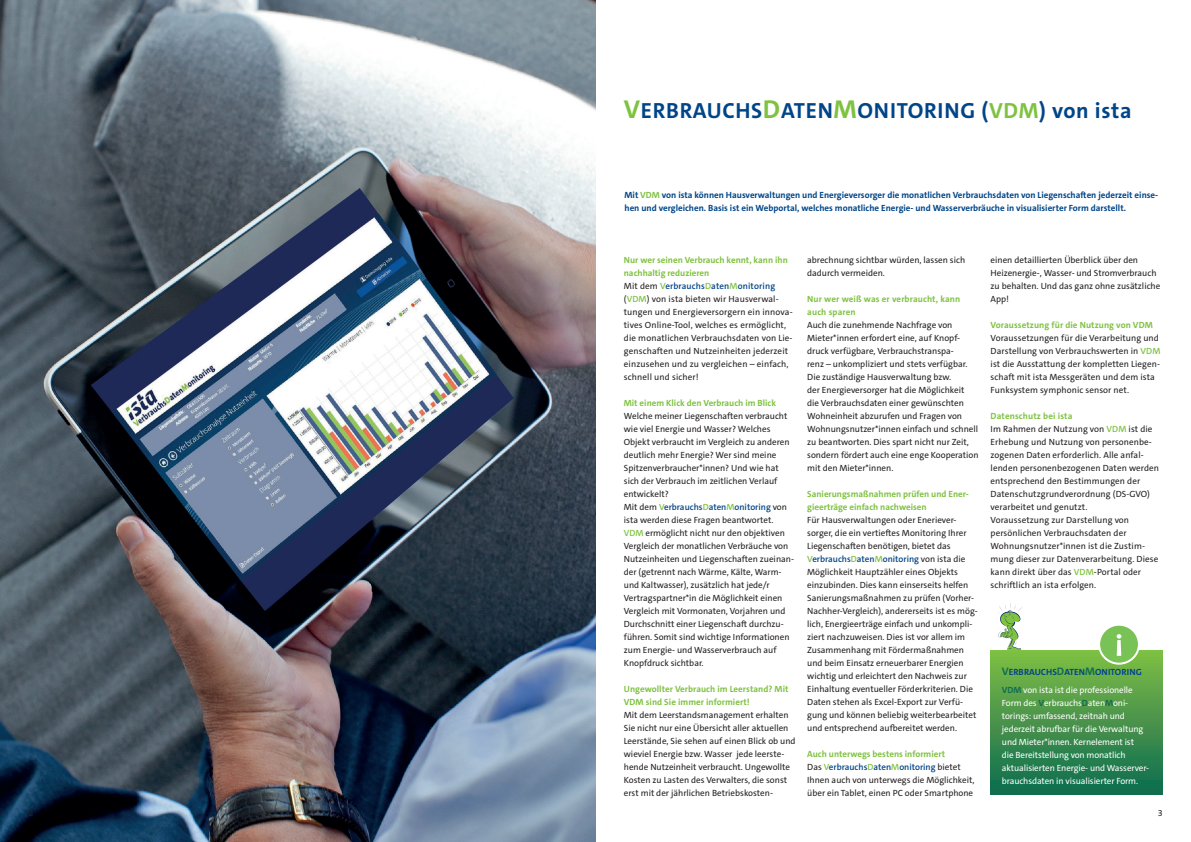
<style>
.page{position:relative;width:1191px;height:842px;background:#fff}
.page>*{position:absolute;margin:0;border:0;box-sizing:border-box;transform-origin:0 0}
.t1{font:700 22px "The Sans E5";letter-spacing:.03em;color:#014588}
.t2{font:9px/13px "The Sans E5";color:#231f20}
.t3{font:700 9px/13px "The Sans E5";color:#014588}
.t4{font:9px/13px "The Sans E5";letter-spacing:-.01em;color:#fff}
.t5{font:700 9px/13px "The Sans E5";letter-spacing:.005em;color:#7fc241}
.s1{font-size:26px;color:#7fc241}
.s2{color:#7fc241}
.s3{font-weight:700;color:#7fc241}
.s4{font-weight:600;color:#7fc241}
.s5{font-weight:600;color:#014588}
.s6{font-size:11px;color:#116d4e}
.s7{font-weight:700;color:#116d4e}
</style>
<div class="page">
<img style="left:0;top:0;width:595px;height:842px">
<svg style="left:998px;top:603px;width:24px;height:47px"></svg>
<div style="left:990px;top:650px;width:172px;height:145px;background:linear-gradient(to bottom,#81be45,#0b6a50)"></div>
<div style="left:1099px;top:625px;width:40px;height:39px;background:#79c256;border-radius:50%"></div>
<div style="left:1098px;top:624px;width:42px;height:41px;border:2px solid #fff;border-radius:50%"></div>
<svg style="left:1116px;top:634px;width:5px;height:22px"></svg>
<h1 class="t1" style="left:624px;top:102px;width:509px"><span class="s1">V</span>ERBRAUCHS<span class="s1">D</span>ATEN<span class="s1">M</span>ONITORING (<span class="s2">VDM</span>) von ista</h1>
<p class="t3" style="left:624px;top:189px;width:535px">Mit <span class="s2">VDM</span> von ista können Hausverwaltungen und Energieversorger die monatlichen Verbrauchsdaten von Liegenschaften jederzeit einse&shy;hen und vergleichen. Basis ist ein Webportal, welches monatliche Energie- und Wasserverbräuche in visualisierter Form darstellt.</p>
<p class="t2" style="left:624px;top:254px;width:170px"><span class="s3">Nur wer seinen Verbrauch kennt, kann ihn nachhaltig reduzieren<br></span>Mit dem <span class="s4">V</span><span class="s5">erbrauchs</span><span class="s4">D</span><span class="s5">aten</span><span class="s4">M</span><span class="s5">onitoring </span>(<span class="s4">VDM</span>) von ista bieten wir Hausverwal&shy;tungen und Energieversorgern ein innova&shy;tives Online-Tool, welches es ermöglicht, die monatlichen Verbrauchsdaten von Lie&shy;genschaften und Nutzeinheiten jederzeit einzusehen und zu vergleichen – einfach, schnell und sicher!</p>
<p class="t5" style="left:624px;top:398px;width:154px">Mit einem Klick den Verbrauch im Blick</p>
<p class="t2" style="left:624px;top:410px;width:172px">Welche meiner Liegenschaften verbraucht wie viel Energie und Wasser? Welches Objekt verbraucht im Vergleich zu anderen deutlich mehr Energie? Wer sind meine Spitzenverbraucher*innen? Und wie hat sich der Verbrauch im zeitlichen Verlauf entwickelt?<br>Mit dem <span class="s4">V</span><span class="s5">erbrauchs</span><span class="s4">D</span><span class="s5">aten</span><span class="s4">M</span><span class="s5">onitoring</span> von ista werden diese Fragen beantwortet.<br><span class="s4">VDM</span> ermöglicht nicht nur den objektiven Vergleich der monatlichen Verbräuche von Nutzeinheiten und Liegenschaften zueinan&shy;der (getrennt nach Wärme, Kälte, Warm&shy;und Kaltwasser), zusätzlich hat jede/r Vertragspartner*in die Möglichkeit einen Vergleich mit Vormonaten, Vorjahren und Durchschnitt einer Liegenschaft durchzu&shy;führen. Somit sind wichtige Informationen zum Energie- und Wasserverbrauch auf Knopfdruck sichtbar.</p>
<p class="t5" style="left:624px;top:684px;width:166px">Ungewollter Verbrauch im Leerstand? Mit<br>VDM sind Sie immer informiert!</p>
<p class="t2" style="left:624px;top:709px;width:173px">Mit dem Leerstandsmanagement erhalten Sie nicht nur eine Übersicht aller aktuellen Leerstände, Sie sehen auf einen Blick ob und wieviel Energie bzw. Wasser jede leerste&shy;hende Nutzeinheit verbraucht. Ungewollte Kosten zu Lasten des Verwalters, die sonst erst mit der jährlichen Betriebskosten-</p>
<p class="t2" style="left:807px;top:254px;width:159px">abrechnung sichtbar würden, lassen sich dadurch vermeiden.</p>
<p class="t5" style="left:807px;top:294px;width:155px">Nur wer weiß was er verbraucht, kann auch sparen</p>
<p class="t2" style="left:807px;top:319px;width:173px">Auch die zunehmende Nachfrage von Mieter*innen erfordert eine, auf Knopf&shy;druck verfügbare, Verbrauchstranspa-<br>renz – unkompliziert und stets verfügbar.<br>Die zuständige Hausverwaltung bzw.<br>der Energieversorger hat die Möglichkeit<br>die Verbrauchsdaten einer gewünschten Wohneinheit abzurufen und Fragen von Wohnungsnutzer*innen einfach und schnell zu beantworten. Dies spart nicht nur Zeit, sondern fördert auch eine enge Kooperation mit den Mieter*innen.</p>
<p class="t5" style="left:807px;top:489px;width:163px">Sanierungsmaßnahmen prüfen und Ener&shy;gieerträge einfach nachweisen</p>
<p class="t2" style="left:807px;top:514px;width:172px">Für Hausverwaltungen oder Eneriever&shy;sorger, die ein vertieftes Monitoring Ihrer Liegenschaften benötigen, bietet das <span class="s4">V</span><span class="s5">erbrauchs</span><span class="s4">D</span><span class="s5">aten</span><span class="s4">M</span><span class="s5">onitoring</span> von ista die Möglichkeit Hauptzähler eines Objekts einzubinden. Dies kann einserseits helfen Sanierungsmaßnahmen zu prüfen (Vorher-Nachher-Vergleich), andererseits ist es mög&shy;lich, Energieerträge einfach und unkompli&shy;ziert nachzuweisen. Dies ist vor allem im Zusammenhang mit Fördermaßnahmen und beim Einsatz erneuerbarer Energien wichtig und erleichtert den Nachweis zur Einhaltung eventueller Förderkriterien. Die Daten stehen als Excel-Export zur Verfü&shy;gung und können beliebig weiterbearbeitet und entsprechend aufbereitet werden.</p>
<p class="t2" style="left:807px;top:748px;width:169px"><span class="s3">Auch unterwegs bestens informiert<br></span>Das <span class="s4">V</span><span class="s5">erbrauchs</span><span class="s4">D</span><span class="s5">aten</span><span class="s4">M</span><span class="s5">onitoring</span> bietet Ihnen auch von unterwegs die Möglichkeit, über ein Tablet, einen PC oder Smartphone</p>
<p class="t2" style="left:990px;top:254px;width:171px">einen detaillierten Überblick über den<br>Heizenergie-, Wasser- und Stromverbrauch zu behalten. Und das ganz ohne zusätzliche<br>App!</p>
<p class="t5" style="left:990px;top:319px;width:164px">Voraussetzung für die Nutzung von VDM</p>
<p class="t2" style="left:990px;top:332px;width:171px">Voraussetzungen für die Verarbeitung und Darstellung von Verbrauchswerten in <span class="s4">VDM </span>ist die Ausstattung der kompletten Liegen&shy;schaft mit ista Messgeräten und dem ista Funksystem symphonic sensor net.</p>
<p class="t2" style="left:990px;top:410px;width:170px"><span class="s3">Datenschutz bei ista<br></span>Im Rahmen der Nutzung von <span class="s4">VDM</span> ist die Erhebung und Nutzung von personenbe&shy;zogenen Daten erforderlich. Alle anfal&shy;lenden personenbezogenen Daten werden entsprechend den Bestimmungen der Datenschutzgrundverordnung (DS-GVO) verarbeitet und genutzt.<br>Voraussetzung zur Darstellung von persönlichen Verbrauchsdaten der Wohnungsnutzer*innen ist die Zustim&shy;mung dieser zur Datenverarbeitung. Diese kann direkt über das <span class="s4">VDM</span>-Portal oder schriftlich an ista erfolgen.</p>
<p class="t3" style="left:1001px;top:666px;width:142px"><span class="s6">V</span>ERBRAUCHS<span class="s6">D</span>ATEN<span class="s6">M</span>ONITORING</p>
<p class="t4" style="left:1002px;top:683px;width:149px"><span class="s7">VDM</span> von ista ist die professionelle Form des <span class="s7">V</span>erbrauchs<span class="s7">D</span>aten<span class="s7">M</span>oni&shy;torings: umfassend, zeitnah und jederzeit abrufbar für die Verwaltung und Mieter*innen. Kernelement ist<br>die Bereitstellung von monatlich aktualisierten Energie- und Wasserver&shy;brauchsdaten in visualisierter Form.</p>
<p class="t2" style="left:28px;top:807px;width:6px">2</p>
<p class="t2" style="left:1157px;top:807px;width:6px">3</p>
</div>
